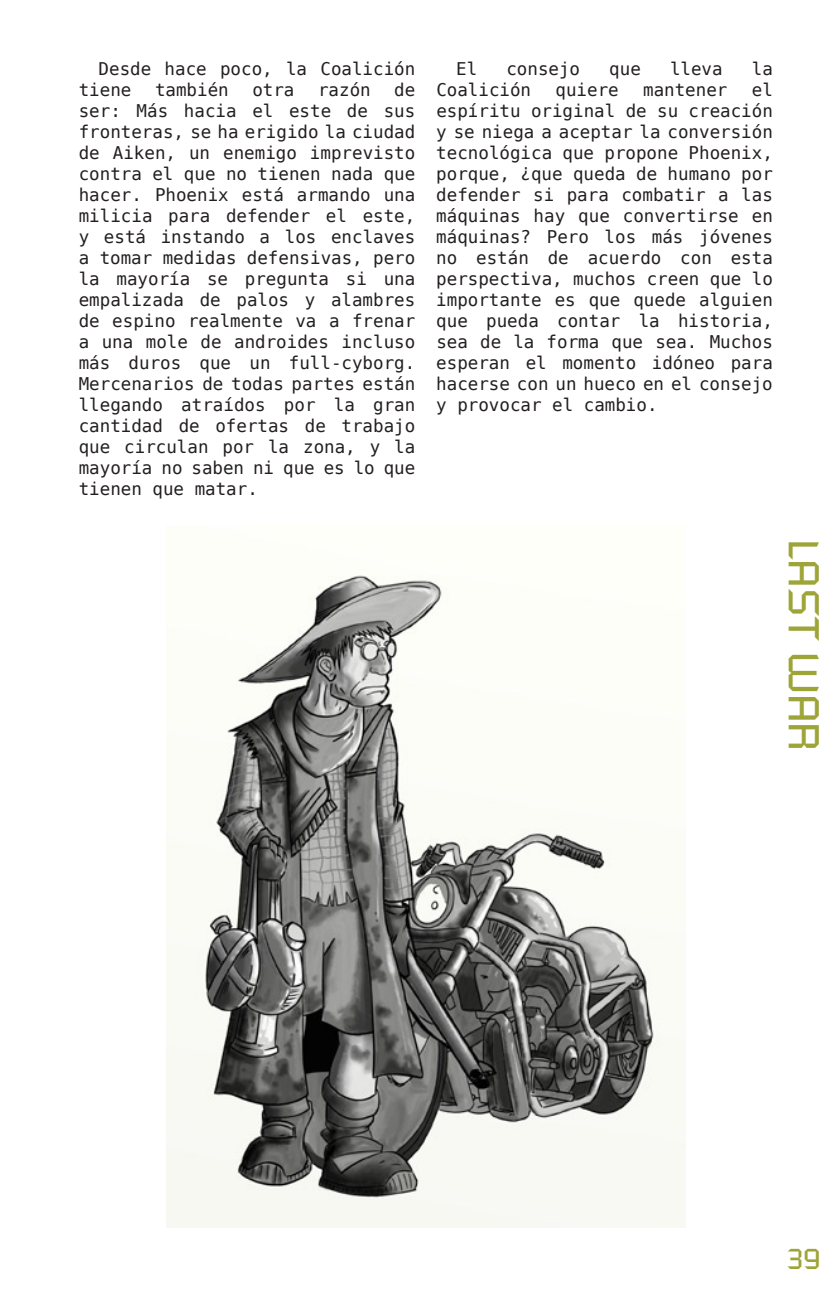
<style>
.page{position:relative;width:835px;height:1290px;background:#fff}
.page>*{position:absolute;margin:0;border:0;box-sizing:border-box;transform-origin:0 0}
.t1{font:42px "Digital";color:#9da438}
.t2{font:28px "Digital";color:#9da438}
.t3{font:17.5px/21px "Bitstream Vera Sans Mono";color:#231f20;text-align:justify}
</style>
<div class="page">
<img style="left:167px;top:575px;width:518px;height:653px">
<p class="t3" style="left:79px;top:59px;width:338px;text-indent:20px">Desde hace poco, la Coalición tiene</p>
<p class="t3" style="left:155px;top:80px;width:75px">también</p>
<p class="t3" style="left:252px;top:80px;width:44px">otra</p>
<p class="t3" style="left:318px;top:80px;width:54px">razón</p>
<p class="t3" style="left:79px;top:80px;width:338px;text-indent:316px">de ser: Más hacia el este de sus fronteras, se ha erigido la ciudad de Aiken, un enemigo imprevisto contra el que no tienen nada que hacer. Phoenix está armando una milicia para defender el este, y está instando a los enclaves a tomar medidas defensivas, pero la mayoría se pregunta si una empalizada de palos y alambres de espino realmente va a frenar a una mole de androides incluso más duros que un full-cyborg.<br>Mercenarios de todas partes están llegando atraídos por la gran cantidad de ofertas de trabajo que circulan por la zona, y la mayoría no saben ni que es lo que tienen que matar.</p>
<p class="t3" style="left:456px;top:59px;width:23px">El</p>
<p class="t3" style="left:506px;top:59px;width:75px">consejo</p>
<p class="t3" style="left:609px;top:59px;width:33px">que</p>
<p class="t3" style="left:670px;top:59px;width:54px">lleva</p>
<p class="t3" style="left:752px;top:59px;width:23px">la</p>
<p class="t3" style="left:436px;top:80px;width:96px">Coalición</p>
<p class="t3" style="left:555px;top:80px;width:65px">quiere</p>
<p class="t3" style="left:643px;top:80px;width:86px">mantener</p>
<p class="t3" style="left:436px;top:80px;width:338px;text-indent:316px">el espíritu original de su creación y se niega a aceptar la conversión tecnológica que propone Phoenix, porque, ¿que queda de humano por defender si para combatir a las máquinas hay que convertirse en máquinas? Pero los más jóvenes no están de acuerdo con esta perspectiva, muchos creen que lo importante es que quede alguien que pueda contar la historia, sea de la forma que sea. Muchos esperan el momento idóneo para hacerse con un hueco en el consejo y provocar el cambio.</p>
<h1 class="t1" style="left:829px;top:539px;width:214px;rotate:90deg">LAST WAR</h1>
<h2 class="t2" style="left:787px;top:1242px;width:35px">39</h2>
</div>
